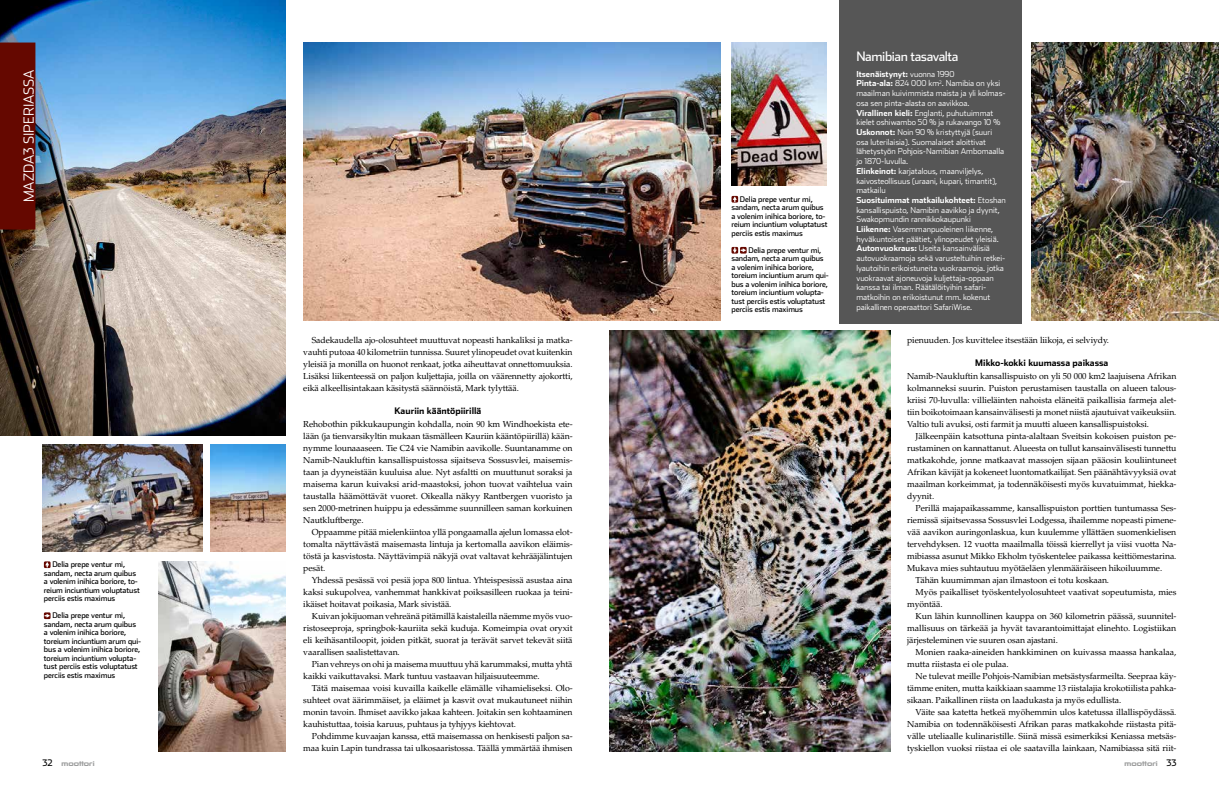
<style>
.page{position:relative;width:1219px;height:794px;background:#fff}
.page>*{position:absolute;margin:0;border:0;box-sizing:border-box;transform-origin:0 0}
.t1{font:300 14px "Stainless";color:#fff}
.t2{font:13px "Stainless";letter-spacing:-.03em;color:#fff}
.t3{font:700 9px "Stainless";color:#000}
.t4{font:9px "Stainless";color:#000}
.t5{font:8.7px/12px "Palatino LT Std";letter-spacing:-.01em;color:#000;text-align:justify}
.t6{font:300 8.2px/9.7px "Stainless";color:#fff}
.t7{font:7.8px/8.5px "Stainless";letter-spacing:-.01em;color:#000}
.t8{font:6px "Korataki Rg";color:#9c9d9d}
.s1{font-weight:700}
.s2{font-family:"Stainless";font-size:9px;color:#000}
</style>
<div class="page">
<div style="left:839px;top:0;width:182px;height:324px;background:#565656"></div>
<img style="left:0;top:0;width:285px;height:435px">
<div style="left:0;top:43px;width:35px;height:186px;background:#650800"></div>
<div style="left:731px;top:196px;width:7px;height:7px;background:#650800"></div>
<svg style="left:733px;top:196px;width:4px;height:6px"></svg>
<div style="left:731px;top:247px;width:7px;height:7px;background:#650800"></div>
<svg style="left:740px;top:247px;width:7px;height:7px"></svg>
<svg style="left:733px;top:247px;width:13px;height:6px"></svg>
<img style="left:210px;top:445px;width:75px;height:106px">
<img style="left:43px;top:445px;width:159px;height:106px">
<img style="left:609px;top:330px;width:281px;height:421px">
<img style="left:303px;top:43px;width:417px;height:277px">
<img style="left:731px;top:43px;width:95px;height:142px">
<img style="left:158px;top:561px;width:127px;height:190px">
<img style="left:1031px;top:43px;width:188px;height:277px">
<div style="left:44px;top:561px;width:7px;height:7px;background:#650800"></div>
<svg style="left:45px;top:562px;width:4px;height:5px"></svg>
<svg style="left:44px;top:612px;width:7px;height:7px"></svg>
<svg style="left:44px;top:613px;width:6px;height:5px"></svg>
<h1 class="t1" style="left:21px;top:202px;width:134px;rotate:-90deg">MAZDA3 SIPERIASSA</h1>
<p class="t7" style="left:731px;top:195px;width:98px;text-indent:9px">Delia prepe ventur mi, sandam, necta arum quibus a volenim inihica boriore, to&shy;reium inciuntium voluptatust perciis estis maximus</p>
<p class="t7" style="left:731px;top:246px;width:99px;text-indent:17px">Delia prepe ventur mi, sandam, necta arum quibus a volenim inihica boriore, toreium inciuntium arum qui&shy;bus a volenim inihica boriore, toreium inciuntium volupta&shy;tust perciis estis voluptatust perciis estis maximus</p>
<h2 class="t2" style="left:856px;top:49px;width:104px">Namibian tasavalta</h2>
<p class="t6" style="left:856px;top:69px;width:151px"><span class="s1">Itsenäistynyt:</span> vuonna 1990<br><span class="s1">Pinta-ala:</span> 824 000 km<sup>2</sup>. Namibia on yksi maailman kuivimmista maista ja yli kolmas&shy;osa sen pinta-alasta on aavikkoa.<br><span class="s1">Virallinen kieli:</span> Englanti, puhutuimmat kielet oshiwambo 50 % ja rukavango 10 % <span class="s1">Uskonnot:</span> Noin 90 % kristyttyjä (suuri osa luterilaisia). Suomalaiset aloittivat lähetystyön Pohjois-Namibian Ambomaalla jo 1870-luvulla.<br><span class="s1">Elinkeinot:</span> karjatalous, maanviljelys, kaivosteollisuus (uraani, kupari, timantit), matkailu<br><span class="s1">Suosituimmat matkailukohteet:</span> Etoshan kansallispuisto, Namibin aavikko ja dyynit, Swakopmundin rannikkokaupunki <span class="s1">Liikenne:</span> Vasemmanpuoleinen liikenne, hyväkuntoiset päätiet, ylinopeudet yleisiä.<br><span class="s1">Autonvuokraus:</span> Useita kansainvälisiä autovuokraamoja sekä varusteltuihin retkei&shy;lyautoihin erikoistuneita vuokraamoja. jotka vuokraavat ajoneuvoja kuljettaja-oppaan kanssa tai ilman. Räätälöityihin safari&shy;matkoihin on erikoistunut mm. kokenut paikallinen operaattori SafariWise.</p>
<p class="t7" style="left:44px;top:560px;width:98px;text-indent:9px">Delia prepe ventur mi, sandam, necta arum quibus a volenim inihica boriore, to&shy;reium inciuntium voluptatust perciis estis maximus</p>
<p class="t7" style="left:44px;top:611px;width:99px;text-indent:9px">Delia prepe ventur mi, sandam, necta arum quibus a volenim inihica boriore, toreium inciuntium arum qui&shy;bus a volenim inihica boriore, toreium inciuntium volupta&shy;tust perciis estis voluptatust perciis estis maximus</p>
<p class="t5" style="left:303px;top:334px;width:271px;text-indent:9px">Sadekaudella ajo-olosuhteet muuttuvat nopeasti hankaliksi ja matka&shy;vauhti putoaa 40 kilometriin tunnissa. Suuret ylinopeudet ovat kuitenkin yleisiä ja monilla on huonot renkaat, jotka aiheuttavat onnettomuuksia.<br>Lisäksi liikenteessä on paljon kuljettajia, joilla on väärennetty ajokortti, eikä alkeellisintakaan käsitystä säännöistä, Mark tylyttää.</p>
<p class="t3" style="left:394px;top:405px;width:88px">Kauriin kääntöpiirillä</p>
<p class="t5" style="left:303px;top:418px;width:271px">Rehobothin pikkukaupungin kohdalla, noin 90 km Windhoekista ete&shy;lään (ja tienvarsikyltin mukaan täsmälleen Kauriin kääntöpiirillä) kään&shy;nymme lounaaaseen. Tie C24 vie Namibin aavikolle. Suuntanamme on Namib-Naukluftin kansallispuistossa sijaitseva Sossusvlei, maisemis&shy;taan ja dyyneistään kuuluisa alue. Nyt asfaltti on muuttunut soraksi ja maisema karun kuivaksi arid-maastoksi, johon tuovat vaihtelua vain taustalla häämöttävät vuoret. Oikealla näkyy Rantbergen vuoristo ja sen 2000-metrinen huippu ja edessämme suunnilleen saman korkuinen Nautkluftberge.</p>
<p class="t5" style="left:303px;top:526px;width:271px;text-indent:8px">Oppaamme pitää mielenkiintoa yllä pongaamalla ajelun lomassa elot&shy;tomalta näyttävästä maisemasta lintuja ja kertomalla aavikon eläimis&shy;töstä ja kasvistosta. Näyttävimpiä näkyjä ovat valtavat kehrääjälintujen pesät.</p>
<p class="t5" style="left:303px;top:574px;width:271px;text-indent:8px">Yhdessä pesässä voi pesiä jopa 800 lintua. Yhteispesissä asustaa aina kaksi sukupolvea, vanhemmat hankkivat poiksasilleen ruokaa ja teini&shy;ikäiset hoitavat poikasia, Mark sivistää.</p>
<p class="t5" style="left:303px;top:610px;width:271px;text-indent:9px">Kuivan jokijuoman vehreänä pitämillä kaistaleilla näemme myös vuo&shy;ristoseeproja, springbok-kauriita sekä kuduja. Komeimpia ovat oryxit eli keihäsantiloopit, joiden pitkät, suorat ja terävät sarvet tekevät siitä vaarallisen saalistettavan.</p>
<p class="t5" style="left:303px;top:658px;width:271px;text-indent:9px">Pian vehreys on ohi ja maisema muuttuu yhä karummaksi, mutta yhtä kaikki vaikuttavaksi. Mark tuntuu vastaavan hiljaisuuteemme.</p>
<p class="t5" style="left:303px;top:682px;width:271px;text-indent:9px">Tätä maisemaa voisi kuvailla kaikelle elämälle vihamieliseksi. Olo&shy;suhteet ovat äärimmäiset, ja eläimet ja kasvit ovat mukautuneet niihin monin tavoin. Ihmiset aavikko jakaa kahteen. Joitakin sen kohtaaminen kauhistuttaa, toisia karuus, puhtaus ja tyhjyys kiehtovat.</p>
<p class="t5" style="left:303px;top:730px;width:271px;text-align:right">Pohdimme kuvaajan kanssa, että maisemassa on henkisesti paljon sa&shy;maa kuin Lapin tundrassa tai ulkosaaristossa. Täällä ymmärtää ihmisen</p>
<p class="t5" style="left:907px;top:334px;width:203px">pienuuden. Jos kuvittelee itsestään liikoja, ei selviydy.</p>
<p class="t3" style="left:975px;top:357px;width:135px">Mikko-kokki kuumassa paikassa</p>
<p class="t5" style="left:907px;top:370px;width:271px">Namib-Naukluftin kansallispuisto on yli 50 000 km2 laajuisena Afrikan kolmanneksi suurin. Puiston perustamisen taustalla on alueen talous&shy;kriisi 70-luvulla: villieläinten nahoista eläneitä paikallisia farmeja alet&shy;tiin boikotoimaan kansainvälisesti ja monet niistä ajautuivat vaikeuksiin.<br>Valtio tuli avuksi, osti farmit ja muutti alueen kansallispuistoksi.</p>
<p class="t5" style="left:907px;top:430px;width:271px;text-indent:9px">Jälkeenpäin katsottuna pinta-alaltaan Sveitsin kokoisen puiston pe&shy;rustaminen on kannattanut. Alueesta on tullut kansainvälisesti tunnettu matkakohde, jonne matkaavat massojen sijaan pääosin kouliintuneet Afrikan kävijät ja kokeneet luontomatkailijat. Sen päänähtävyyksiä ovat maailman korkeimmat, ja todennäköisesti myös kuvatuimmat, hiekka&shy;dyynit.</p>
<p class="t5" style="left:916px;top:502px;width:262px">Perillä majapaikassamme, kansallispuiston porttien tuntumassa Ses-</p>
<p class="t5" style="left:907px;top:514px;width:271px">riemissä sijaitsevassa Sossusvlei Lodgessa, ihailemme nopeasti pimene-</p>
<p class="t5" style="left:907px;top:526px;width:271px">vää aavikon auringonlaskua, kun kuulemme yllättäen suomenkielisen</p>
<p class="t5" style="left:907px;top:538px;width:271px">tervehdyksen. 12 vuotta maailmalla töissä kierrellyt ja viisi vuotta Na-</p>
<p class="t5" style="left:907px;top:550px;width:271px">mibiassa asunut Mikko Ekholm työskentelee paikassa keittiömestarina.</p>
<p class="t5" style="left:907px;top:562px;width:257px">Mukava mies suhtautuu myötäeläen ylenmääräiseen hikoiluumme.</p>
<p class="t5" style="left:916px;top:574px;width:195px">Tähän kuumimman ajan ilmastoon ei totu koskaan.</p>
<p class="t5" style="left:916px;top:586px;width:262px">Myös paikalliset työskentelyolosuhteet vaativat sopeutumista, mies</p>
<p class="t5" style="left:907px;top:598px;width:37px">myöntää.</p>
<p class="t5" style="left:916px;top:610px;width:262px">Kun lähin kunnollinen kauppa on 360 kilometrin päässä, suunnitel-</p>
<p class="t5" style="left:907px;top:622px;width:271px">mallisuus on tärkeää ja hyvät tavarantoimittajat elinehto. Logistiikan</p>
<p class="t5" style="left:907px;top:634px;width:152px">järjesteleminen vie suuren osan ajastani.</p>
<p class="t5" style="left:916px;top:646px;width:262px">Monien raaka-aineiden hankkiminen on kuivassa maassa hankalaa,</p>
<p class="t5" style="left:907px;top:658px;width:103px">mutta riistasta ei ole pulaa.</p>
<p class="t5" style="left:916px;top:670px;width:262px">Ne tulevat meille Pohjois-Namibian metsästysfarmeilta. Seepraa käy-</p>
<p class="t5" style="left:907px;top:682px;width:271px">tämme eniten, mutta kaikkiaan saamme 13 riistalajia krokotiilista pahka-</p>
<p class="t5" style="left:907px;top:694px;width:216px">sikaan. Paikallinen riista on laadukasta ja myös edullista.</p>
<p class="t5" style="left:916px;top:706px;width:262px">Väite saa katetta hetkeä myöhemmin ulos katetussa illallispöydässä.</p>
<p class="t5" style="left:907px;top:718px;width:271px">Namibia on todennäköisesti Afrikan paras matkakohde riistasta pitä-</p>
<p class="t5" style="left:907px;top:730px;width:271px">välle uteliaalle kulinaristille. Siinä missä esimerkiksi Keniassa metsäs-</p>
<p class="t5" style="left:907px;top:742px;width:271px">tyskiellon vuoksi riistaa ei ole saatavilla lainkaan, Namibiassa sitä riit-</p>
<p class="t4" style="left:43px;top:757px;width:12px">32</p>
<p class="t8" style="left:61px;top:760px;width:35px">moottori</p>
<p class="t8" style="left:1124px;top:760px;width:53px">moottori <span class="s2">33</span></p>
</div>
